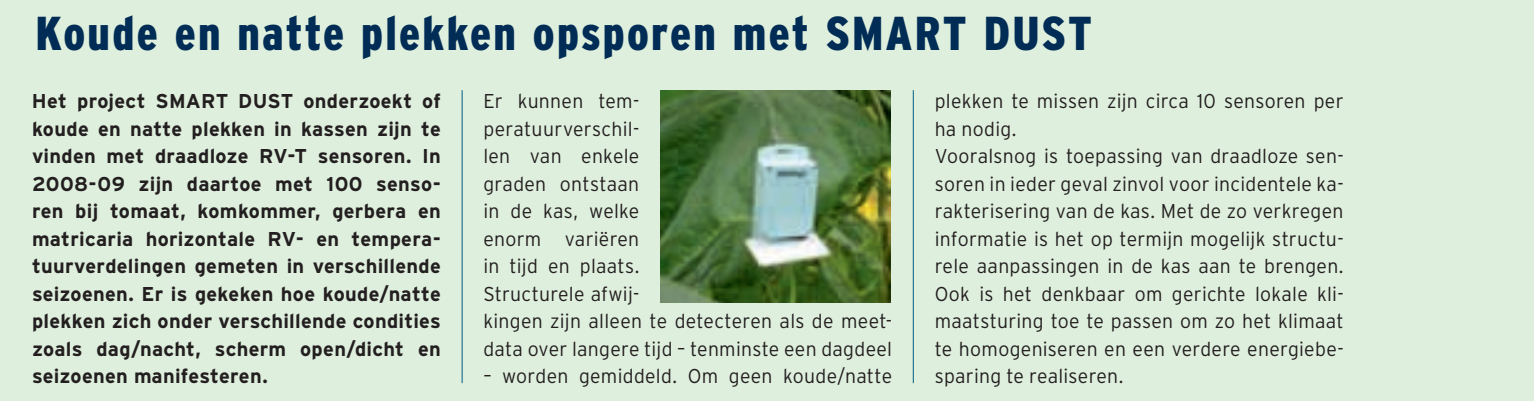
<style>
.page{position:relative;width:1534px;height:401px;background:#fff}
.page>*{position:absolute;margin:0;border:0;box-sizing:border-box;transform-origin:0 0}
.t1{font:900 condensed 47.5px "Interstate";letter-spacing:.045em;color:#002c55}
.t2{font:300 20px/27.5px "Interstate";letter-spacing:.015em;color:#231f20}
.t3{font:700 20px/27.5px "Interstate";letter-spacing:.01em;color:#231f20;text-align:justify}
</style>
<div class="page">
<div style="left:0;top:0;width:1533px;height:401px;background:#dfefdd"></div>
<hr style="left:461px;top:90px;width:1px;height:293px;background:#015b82">
<hr style="left:912px;top:90px;width:1px;height:293px;background:#015b82">
<img style="left:660px;top:90px;width:230px;height:213px">
<h1 class="t1" style="left:36px;top:7px;width:1058px">Koude en natte plekken opsporen met SMART DUST</h1>
<p class="t3" style="left:32px;top:87px;width:410px">Het project smart dust onderzoekt of koude en natte plekken in kassen zijn te vinden met draadloze rV-t sensoren. In 2008-09 zijn daartoe met 100 senso&shy;ren bij tomaat, komkommer, gerbera en matricaria horizontale rV- en tempera&shy;tuurverdelingen gemeten in verschillende seizoenen. er is gekeken hoe koude/natte plekken zich onder verschillende condities zoals dag/nacht, scherm open/dicht en seizoenen manifesteren.</p>
<p class="t2" style="left:483px;top:87px;width:410px">Er kunnen tem-<br>peratuurverschil-<br>len van enkele<br>graden ontstaan<br>in de kas, welke<br>enorm variëren<br>in tijd en plaats.<br>Structurele afwij-<br>kingen zijn alleen te detecteren als de meet&shy;data over langere tijd – tenminste een dagdeel</p>
<p class="t2" style="left:934px;top:87px;width:410px">plekken te missen zijn circa 10 sensoren per ha nodig.<br>Vooralsnog is toepassing van draadloze sen&shy;soren in ieder geval zinvol voor incidentele ka&shy;rakterisering van de kas. Met de zo verkregen informatie is het op termijn mogelijk structu&shy;rele aanpassingen in de kas aan te brengen.<br>Ook is het denkbaar om gerichte lokale kli&shy;maatsturing toe te passen om zo het klimaat te homogeniseren en een verdere energiebe&shy;sparing te realiseren.</p>
<p class="t2" style="left:483px;top:362px;width:410px">– worden gemiddeld. Om geen koude/natte</p>
</div>
